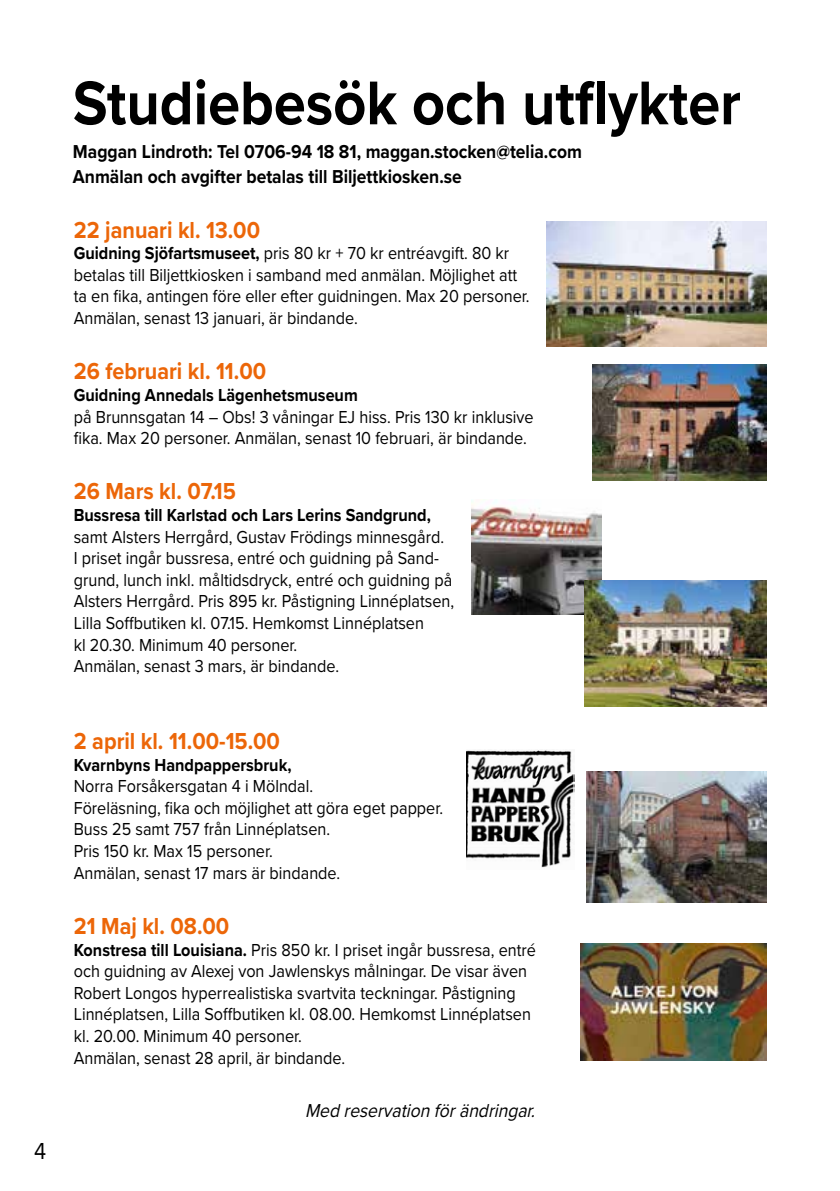
<style>
.page{position:relative;width:840px;height:1191px;background:#fff}
.page>*{position:absolute;margin:0;border:0;box-sizing:border-box;transform-origin:0 0}
.t1{font:700 64px "Proxima Nova";color:#000;scale:.9 1}
.t2{font:700 24px "Proxima Nova";color:#ec6608;scale:.9 1}
.t3{font:24px "Proxima Nova";color:#000;scale:.9 1}
.t4{font:700 19.4px/24.6px "Proxima Nova";color:#000;scale:.9 1}
.t5{font:italic 19.4px "Proxima Nova";color:#000;scale:.9 1}
.t6{font:18px/21.6px "Proxima Nova";color:#000;scale:.9 1}
.t7{font:700 18px "Proxima Nova";color:#000;scale:.9 1}
.s1{font-weight:700}
</style>
<div class="page">
<img style="left:546px;top:221px;width:219px;height:126px">
<img style="left:592px;top:365px;width:173px;height:116px">
<img style="left:580px;top:943px;width:185px;height:117px">
<img style="left:471px;top:500px;width:130px;height:114px">
<img style="left:584px;top:581px;width:181px;height:125px">
<img style="left:586px;top:771px;width:179px;height:131px">
<img style="left:466px;top:750px;width:108px;height:118px">
<h2 class="t3" style="left:34px;top:1133px;width:15px">4</h2>
<h1 class="t1" style="left:73px;top:55px;width:743px">Studiebesök och utflykter</h1>
<p class="t4" style="left:73px;top:139px;width:567px">Maggan Lindroth: Tel 0706-94 18 81, maggan.stocken@telia.com<br>Anmälan och avgifter betalas till Biljettkiosken.se</p>
<h2 class="t2" style="left:74px;top:212px;width:208px">22 januari kl. 13.00</h2>
<p class="t6" style="left:74px;top:242px;width:507px"><span class="s1">Guidning Sjöfartsmuseet,</span> pris 80 kr + 70 kr entréavgift. 80 kr betalas till Biljettkiosken i samband med anmälan. Möjlighet att ta en fika, antingen före eller efter guidningen. Max 20 personer.<br>Anmälan, senast 13 januari, är bindande.</p>
<h2 class="t2" style="left:74px;top:353px;width:215px">26 februari kl. 11.00</h2>
<p class="t7" style="left:74px;top:381px;width:317px">Guidning Annedals Lägenhetsmuseum</p>
<p class="t6" style="left:74px;top:405px;width:512px">på Brunnsgatan 14 – Obs! 3 våningar EJ hiss. Pris 130 kr inklusive fika. Max 20 personer. Anmälan, senast 10 februari, är bindande.</p>
<h2 class="t2" style="left:74px;top:473px;width:182px">26 Mars kl. 07.15</h2>
<p class="t7" style="left:74px;top:501px;width:398px">Bussresa till Karlstad och Lars Lerins Sandgrund,</p>
<p class="t6" style="left:74px;top:525px;width:424px">samt Alsters Herrgård, Gustav Frödings minnesgård.<br>I priset ingår bussresa, entré och guidning på Sand&shy;grund, lunch inkl. måltidsdryck, entré och guidning på Alsters Herrgård. Pris 895 kr. Påstigning Linnéplatsen, Lilla Soffbutiken kl. 07.15. Hemkomst Linnéplatsen<br>kl 20.30. Minimum 40 personer.<br>Anmälan, senast 3 mars, är bindande.</p>
<h2 class="t2" style="left:74px;top:723px;width:230px">2 april kl. 11.00-15.00</h2>
<p class="t7" style="left:74px;top:751px;width:243px">Kvarnbyns Handpappersbruk,</p>
<p class="t6" style="left:74px;top:774px;width:411px">Norra Forsåkersgatan 4 i Mölndal.<br>Föreläsning, fika och möjlighet att göra eget papper.<br>Buss 25 samt 757 från Linnéplatsen.<br>Pris 150 kr. Max 15 personer.<br>Anmälan, senast 17 mars är bindande.</p>
<h2 class="t2" style="left:74px;top:908px;width:174px">21 Maj kl. 08.00</h2>
<p class="t6" style="left:74px;top:938px;width:515px"><span class="s1">Konstresa till Louisiana.</span> Pris 850 kr. I priset ingår bussresa, entré och guidning av Alexej von Jawlenskys målningar. De visar även Robert Longos hyperrealistiska svartvita teckningar. Påstigning Linnéplatsen, Lilla Soffbutiken kl. 08.00. Hemkomst Linnéplatsen kl. 20.00. Minimum 40 personer.<br>Anmälan, senast 28 april, är bindande.</p>
<p class="t5" style="left:305px;top:1096px;width:263px">Medreservationförändringar.</p>
</div>
